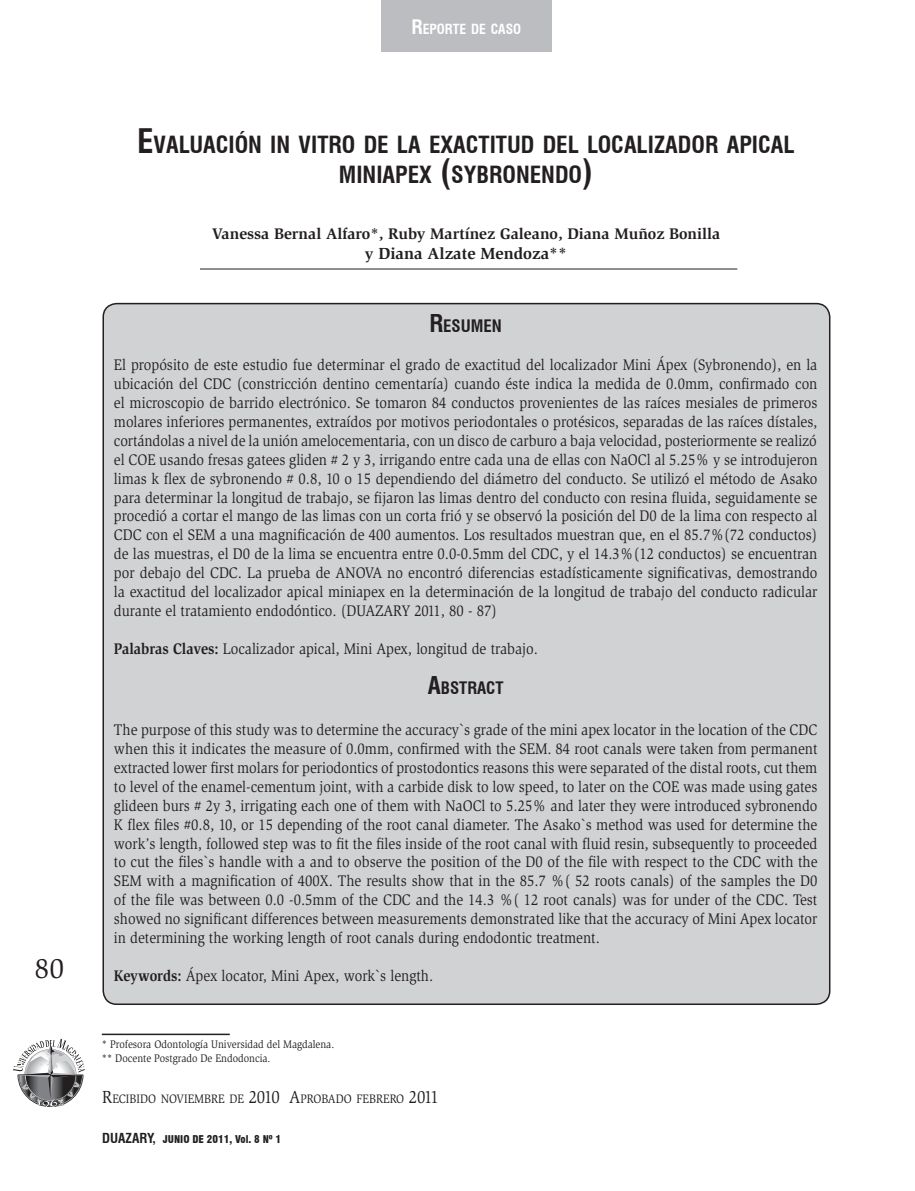
<style>
.page{position:relative;width:915px;height:1191px;background:#fff}
.page>*{position:absolute;margin:0;border:0;box-sizing:border-box;transform-origin:0 0}
.t1{font:28.5px "Slimbach";color:#231f20}
.Título{font:700 condensed 23.1px/30px "Swiss 721 BT";color:#231f20;text-align:center}
.Subtítulo{font:700 condensed 16.8px "Swiss 721 BT";color:#231f20}
.Autores{font:700 16.5px "Slimbach";color:#231f20}
.C__de_texto{font:15.75px/18.9px "Slimbach";color:#231f20;text-align:justify;scale:.9 1}
.Autores-2{font:700 15.75px "Slimbach";color:#231f20}
.Cabezote_Titular{font:700 condensed 13.65px "Swiss 721 BT";color:#fff}
.C__de_texto_2{font:12.6px "Slimbach";color:#231f20;scale:.9 1}
.C__de_texto_2-2{font:11.25px "Slimbach";color:#231f20;scale:.9 1}
.t2{font:900 condensed 10.5px "Swiss 721 BT";color:#231f20}
.s1{font-size:19.5px}
.s2{font-size:33px}
.s3{font-size:15.75px}
.s4{font-size:24px}
.s5{font-weight:700}
.s6{font-size:18px}
.s7{font-weight:700;font-size:13.5px}
.s8{font-style:inherit}
</style>
<div class="page">
<svg style="left:13px;top:1038px;width:72px;height:68px"></svg>
<hr style="left:102px;top:1033px;width:128px;height:2px;background:#231f20">
<div style="left:103px;top:303px;width:726px;height:701px;background:#d1d2d4;border-radius:14px"></div>
<div style="left:381px;top:0;width:170px;height:51px;background:#bcbdc0"></div>
<hr style="left:200px;top:269px;width:537px;height:1px;background:#231f20">
<p class="t1" style="left:35px;top:952px;width:31px">80</p>
<p class="Cabezote_Titular" style="left:411px;top:20px;width:111px"><span class="s1">R</span>EPORTE DE CASO</p>
<p class="Título" style="left:137px;top:129px;width:658px"><span class="s2">E</span>VALUACIÓN IN VITRO DE LA EXACTITUD DEL LOCALIZADOR APICAL<br>MINIAPEX <span class="s2">(</span>SYBRONENDO<span class="s2">)</span></p>
<p class="Autores-2" style="left:211px;top:225px;width:510px">Vanessa Bernal Alfaro*, Ruby Martínez Galeano, Diana Muñoz Bonilla</p>
<p class="Autores" style="left:365px;top:244px;width:203px"><span class="s3">y</span> Diana Alzate Mendoza**</p>
<p class="Subtítulo" style="left:429px;top:316px;width:74px"><span class="s4">R</span>ESUMEN</p>
<p class="C__de_texto" style="left:114px;top:355px;width:783px">El propósito de este estudio fue determinar el grado de exactitud del localizador Mini Ápex (Sybronendo), en la ubicación del CDC (constricción dentino cementaría) cuando éste indica la medida de 0.0mm, confirmado con el microscopio de barrido electrónico. Se tomaron 84 conductos provenientes de las raíces mesiales de primeros molares inferiores permanentes, extraídos por motivos periodontales o protésicos, separadas de las raíces dístales, cortándolas a nivel de la unión amelocementaria, con un disco de carburo a baja velocidad, posteriormente se realizó el COE usando fresas gatees gliden # 2 y 3, irrigando entre cada una de ellas con NaOCl al 5.25% y se introdujeron limas k flex de sybronendo # 0.8, 10 o 15 dependiendo del diámetro del conducto. Se utilizó el método de Asako para determinar la longitud de trabajo, se fijaron las limas dentro del conducto con resina fluida, seguidamente se procedió a cortar el mango de las limas con un corta frió y se observó la posición del D0 de la lima con respecto al CDC con el SEM a una magnificación de 400 aumentos. Los resultados muestran que, en el 85.7%(72 conductos) de las muestras, el D0 de la lima se encuentra entre 0.0-0.5mm del CDC, y el 14.3%(12 conductos) se encuentran por debajo del CDC. La prueba de ANOVA no encontró diferencias estadísticamente significativas, demostrando la exactitud del localizador apical miniapex en la determinación de la longitud de trabajo del conducto radicular durante el tratamiento endodóntico. (DUAZARY 2011, 80 - 87)</p>
<p class="C__de_texto" style="left:114px;top:639px;width:472px"><span class="s5">Palabras Claves:</span> Localizador apical, Mini Apex, longitud de trabajo.</p>
<p class="Subtítulo" style="left:427px;top:678px;width:77px"><span class="s4">A</span>BSTRACT</p>
<p class="C__de_texto" style="left:114px;top:720px;width:783px">The purpose of this study was to determine the accuracy`s grade of the mini apex locator in the location of the CDC when this it indicates the measure of 0.0mm, confirmed with the SEM. 84 root canals were taken from permanent extracted lower first molars for periodontics of prostodontics reasons this were separated of the distal roots, cut them to level of the enamel-cementum joint, with a carbide disk to low speed, to later on the COE was made using gates glideen burs # 2y 3, irrigating each one of them with NaOCl to 5.25% and later they were introduced sybronendo K flex files #0.8, 10, or 15 depending of the root canal diameter. The Asako`s method was used for determine the work’s length, followed step was to fit the files inside of the root canal with fluid resin, subsequently to proceeded to cut the files`s handle with a and to observe the position of the D0 of the file with respect to the CDC with the SEM with a magnification of 400X. The results show that in the 85.7 %( 52 roots canals) of the samples the D0 of the file was between 0.0 -0.5mm of the CDC and the 14.3 %( 12 root canals) was for under of the CDC. Test showed no significant differences between measurements demonstrated like that the accuracy of Mini Apex locator in determining the working length of root canals during endodontic treatment.</p>
<p class="C__de_texto" style="left:114px;top:966px;width:356px"><span class="s5">Keywords:</span> Ápex locator, Mini Apex, work`s length.</p>
<p class="C__de_texto_2-2" style="left:102px;top:1038px;width:260px">* Profesora Odontología Universidad del Magdalena.</p>
<p class="C__de_texto_2-2" style="left:102px;top:1051px;width:189px">** Docente Postgrado De Endodoncia.</p>
<p class="C__de_texto_2" style="left:102px;top:1091px;width:375px"><span class="s6">R</span>ECIBIDO NOVIEMBRE DE <span class="s6">2010 A</span>PROBADO FEBRERO <span class="s6">2011</span></p>
<p class="t2" style="left:102px;top:1133px;width:180px"><span class="s7">DUAZARY,</span> <span class="s8">JUNIO</span> DE 2011, Vol. 8 Nº 1</p>
</div>
